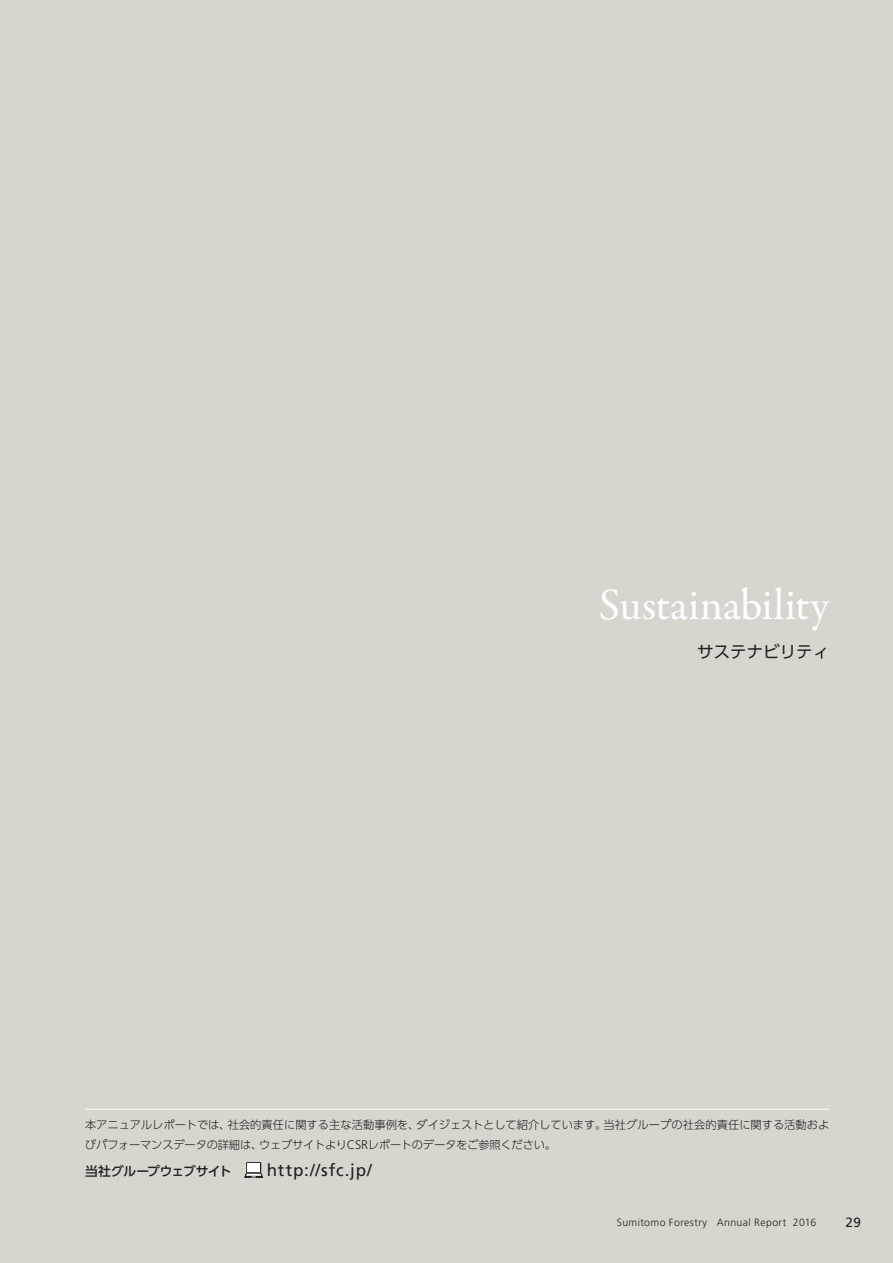
<style>
.page{position:relative;width:893px;height:1263px;background:#d8d5ce}
.page>*{position:absolute;margin:0;border:0;box-sizing:border-box;transform-origin:0 0}
.t1{font:45px "Garamond Premr Pro";letter-spacing:-.005em;color:#fff}
.t2{font:17.1px "Frutiger LT Std";letter-spacing:.045em;color:#221f20}
.t3{font:16.5px "UD Shin Go Pr 6 N";color:#221f20}
.t4{font:13.5px "Frutiger LT Std";color:#221f20}
.t5{font:500 12.75px "UD Shin Go Pr 6 N";letter-spacing:-.025em;color:#221f20}
.t6{font:300 11.25px/19.5px "UD Shin Go Pr 6 N";letter-spacing:-.005em;color:#221f20}
.t7{font:300 10.5px "Frutiger LT Std";letter-spacing:.035em;color:#221f20}
.s1{font-family:"Frutiger LT Std";font-size:12.45px}
</style>
<div class="page">
<svg style="left:246px;top:1162px;width:15px;height:10px"></svg>
<div style="left:247px;top:1163px;width:13px;height:8px;background:#fff"></div>
<svg style="left:244px;top:1172px;width:19px;height:6px"></svg>
<hr style="left:85px;top:1109px;width:744px;height:1px;background:#fff">
<h1 class="t1" style="left:599px;top:577px;width:232px">Sustainability</h1>
<h3 class="t3" style="left:697px;top:638px;width:133px">サステナビリティ</h3>
<p class="t6" style="left:85px;top:1115px;width:746px">本アニュアルレポートでは、社会的責任に関する主な活動事例を、ダイジェストとして紹介しています。当社グループの社会的責任に関する活動およびパフォーマンスデータの詳細は、ウェブサイトより<span class="s1">CSR</span>レポートのデータをご参照ください。</p>
<p class="t5" style="left:85px;top:1160px;width:148px">当社グループウェブサイト</p>
<h2 class="t2" style="left:267px;top:1160px;width:107px">http://sfc.jp/</h2>
<p class="t7" style="left:617px;top:1216px;width:201px">Sumitomo Forestry Annual Report 2016</p>
<p class="t4" style="left:845px;top:1214px;width:17px">29</p>
</div>
